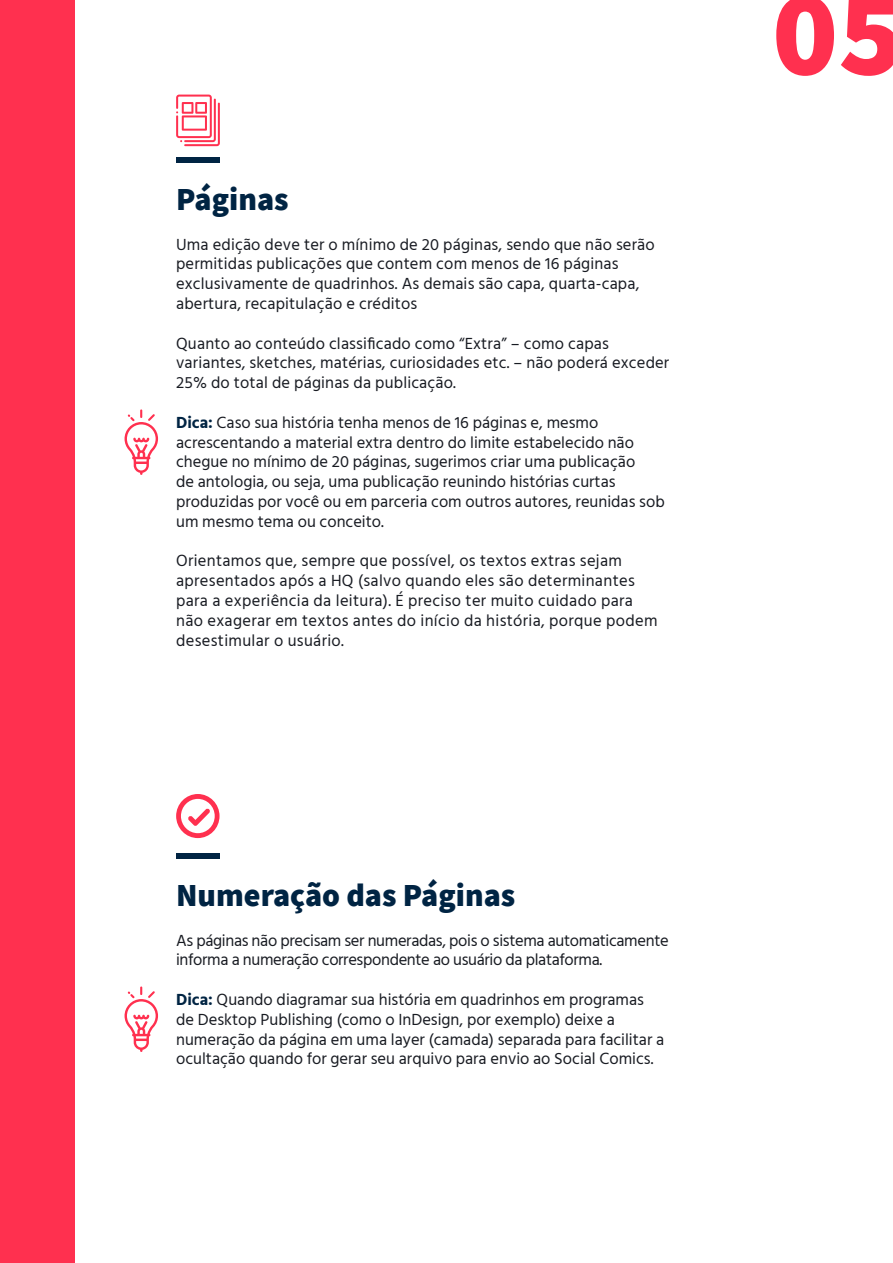
<style>
.page{position:relative;width:893px;height:1263px;background:#fff}
.page>*{position:absolute;margin:0;border:0;box-sizing:border-box;transform-origin:0 0}
.t1{font:800 122.25px "Assistant";color:#ff304f}
.t2{font:800 31.95px "Assistant";color:#002443}
.t3{font:16.5px/19.8px "Hind Siliguri";color:#181b22}
.t4{font:16.5px/19.8px "Hind Siliguri";letter-spacing:.02em;color:#181b22}
.t5{font:16.5px/19.8px "Hind Siliguri";letter-spacing:-.02em;color:#181b22}
.s1{font-weight:700;color:#002443}
</style>
<div class="page">
<div style="left:0;top:0;width:75px;height:1263px;background:#ff304f"></div>
<div style="left:176px;top:157px;width:43px;height:6px;background:#002443"></div>
<div style="left:176px;top:853px;width:43px;height:6px;background:#002443"></div>
<svg style="left:176px;top:95px;width:44px;height:51px"></svg>
<svg style="left:176px;top:794px;width:44px;height:44px"></svg>
<svg style="left:124px;top:409px;width:34px;height:66px"></svg>
<svg style="left:124px;top:986px;width:34px;height:66px"></svg>
<p class="t2" style="left:176px;top:177px;width:114px">Páginas</p>
<p class="t3" style="left:176px;top:235px;width:480px">Uma edição deve ter o mínimo de 20 páginas, sendo que não serão permitidas publicações que contem com menos de 16 páginas exclusivamente de quadrinhos. As demais são capa, quarta-capa, abertura, recapitulação e créditos</p>
<p class="t3" style="left:176px;top:334px;width:495px">Quanto ao conteúdo classificado como “Extra” – como capas variantes, sketches, matérias, curiosidades etc. – não poderá exceder<br>25% do total de páginas da publicação.</p>
<p class="t3" style="left:176px;top:414px;width:490px"><span class="s1">Dica:</span> Caso sua história tenha menos de 16 páginas e, mesmo acrescentando a material extra dentro do limite estabelecido não chegue no mínimo de 20 páginas, sugerimos criar uma publicação<br>de antologia, ou seja, uma publicação reunindo histórias curtas produzidas por você ou em parceria com outros autores, reunidas sob um mesmo tema ou conceito.</p>
<p class="t4" style="left:176px;top:552px;width:483px">Orientamos que, sempre que possível, os textos extras sejam apresentados após a HQ (salvo quando eles são determinantes para a experiência da leitura). É preciso ter muito cuidado para não exagerar em textos antes do início da história, porque podem desestimular o usuário.</p>
<p class="t2" style="left:176px;top:873px;width:341px">Numeração das Páginas</p>
<p class="t5" style="left:176px;top:931px;width:494px">As páginas não precisam ser numeradas, pois o sistema automaticamente informa a numeração correspondente ao usuário da plataforma.</p>
<p class="t3" style="left:176px;top:990px;width:490px"><span class="s1">Dica:</span> Quando diagramar sua história em quadrinhos em programas de Desktop Publishing (como o InDesign, por exemplo) deixe a numeração da página em uma layer (camada) separada para facilitar a ocultação quando for gerar seu arquivo para envio ao Social Comics.</p>
<p class="t1" style="left:772px;top:-50px;width:133px">05</p>
</div>
